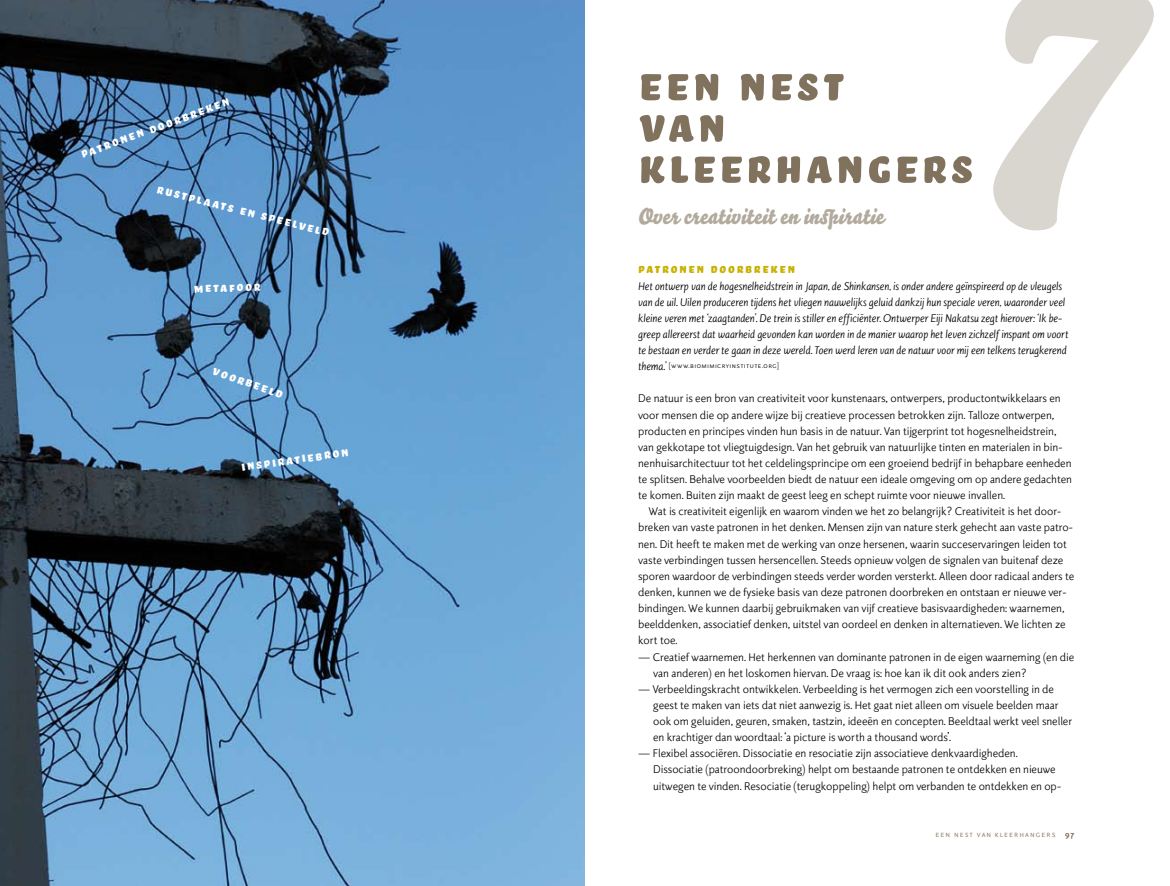
<style>
.page{position:relative;width:1170px;height:886px;background:#fff}
.page>*{position:absolute;margin:0;border:0;box-sizing:border-box;transform-origin:0 0}
.t1{font:375px "Bello Pro";color:#d9d5cf;scale:1.1 1}
.t2{font:48.75px/41.2px "Bello Pro";letter-spacing:.09em;color:#81725e;scale:1.1 1}
.t3{font:22.5px "Bello Pro";letter-spacing:-.03em;color:#b3aa9e}
.t4{font:13.12px "Bello Pro";color:#fff;scale:1.1 1}
.t5{font:13.12px "Bello Pro";letter-spacing:.145em;color:#c7b200;scale:1.1 1}
.t6{font:12.25px/16.1px "Ogentroost";letter-spacing:-.005em;color:#000}
.t7{font:italic 12.25px/16.1px "Ogentroost";color:#000}
.t8{font:8.62px "Ogentroost";letter-spacing:.12em;color:#81725e;scale:.96 1}
.t9{font:7.5px "Ogentroost";letter-spacing:.05em;color:#000}
.s1{font-style:italic;font-size:12.25px}
.s2{font-weight:800}
</style>
<div class="page">
<img style="left:0;top:0;width:585px;height:886px">
<p class="t4" style="left:78px;top:145px;width:144px;rotate:-20deg">Patronen doorbreken</p>
<p class="t4" style="left:159px;top:180px;width:162px;rotate:14deg">Rustplaats en speelveld</p>
<p class="t4" style="left:193px;top:279px;width:62px;rotate:-2deg">Metafoor</p>
<p class="t4" style="left:216px;top:360px;width:68px;rotate:20deg">Voorbeeld</p>
<p class="t4" style="left:240px;top:457px;width:100px;rotate:-8deg">Inspiratiebron</p>
<p class="t1" style="left:979px;top:-239px;width:141px">7</p>
<p class="t2" style="left:638px;top:61px;width:304px">Een nest<br>van kleerhangers</p>
<p class="t3" style="left:638px;top:200px;width:248px">Over creativiteit en inspiratie</p>
<p class="t5" style="left:638px;top:260px;width:144px">Patronen doorbreken</p>
<p class="t7" style="left:638px;top:278px;width:431px">Het ontwerp van de hogesnelheidstrein in Japan, de Shinkansen, is onder andere geïnspireerd op de vleugels van de uil. Uilen produceren tijdens het vliegen nauwelijks geluid dankzij hun speciale veren, waaronder veel kleine veren met ‘zaagtanden’. De trein is stiller en efficiënter. Ontwerper Eiji Nakatsu zegt hierover: ‘Ik be&shy;greep allereerst dat waarheid gevonden kan worden in de manier waarop het leven zichzelf inspant om voort te bestaan en verder te gaan in deze wereld. Toen werd leren van de natuur voor mij een telkens terugkerend</p>
<p class="t9" style="left:638px;top:362px;width:142px"><span class="s1">thema.’</span> [www.biomimicryinstitute.org]</p>
<p class="t6" style="left:638px;top:391px;width:424px">De natuur is een bron van creativiteit voor kunstenaars, ontwerpers, productontwikkelaars en</p>
<p class="t6" style="left:638px;top:407px;width:418px">voor mensen die op andere wijze bij creatieve processen betrokken zijn. Talloze ontwerpen,</p>
<p class="t6" style="left:638px;top:423px;width:420px">producten en principes vinden hun basis in de natuur. Van tijgerprint tot hogesnelheidstrein,</p>
<p class="t6" style="left:638px;top:439px;width:426px">van gekkotape tot vliegtuigdesign. Van het gebruik van natuurlijke tinten en materialen in bin-</p>
<p class="t6" style="left:638px;top:455px;width:435px">nenhuisarchitectuur tot het celdelingsprincipe om een groeiend bedrijf in behapbare eenheden</p>
<p class="t6" style="left:638px;top:471px;width:435px">te splitsen. Behalve voorbeelden biedt de natuur een ideale omgeving om op andere gedachten</p>
<p class="t6" style="left:638px;top:488px;width:368px">te komen. Buiten zijn maakt de geest leeg en schept ruimte voor nieuwe invallen.</p>
<p class="t6" style="left:648px;top:504px;width:414px">Wat is creativiteit eigenlijk en waarom vinden we het zo belangrijk? Creativiteit is het door-</p>
<p class="t6" style="left:638px;top:520px;width:436px">breken van vaste patronen in het denken. Mensen zijn van nature sterk gehecht aan vaste patro-</p>
<p class="t6" style="left:638px;top:536px;width:430px">nen. Dit heeft te maken met de werking van onze hersenen, waarin succeservaringen leiden tot</p>
<p class="t6" style="left:638px;top:552px;width:426px">vaste verbindingen tussen hersencellen. Steeds opnieuw volgen de signalen van buitenaf deze</p>
<p class="t6" style="left:638px;top:568px;width:437px">sporen waardoor de verbindingen steeds verder worden versterkt. Alleen door radicaal anders te</p>
<p class="t6" style="left:638px;top:584px;width:430px">denken, kunnen we de fysieke basis van deze patronen doorbreken en ontstaan er nieuwe ver-</p>
<p class="t6" style="left:638px;top:600px;width:428px">bindingen. We kunnen daarbij gebruikmaken van vijf creatieve basisvaardigheden: waarnemen,</p>
<p class="t6" style="left:638px;top:617px;width:429px">beelddenken, associatief denken, uitstel van oordeel en denken in alternatieven. We lichten ze</p>
<p class="t6" style="left:638px;top:633px;width:41px">kort toe.</p>
<p class="t6" style="left:653px;top:649px;width:422px;text-indent:-15px">— Creatief waarnemen. Het herkennen van dominante patronen in de eigen waarneming (en die van anderen) en het loskomen hiervan. De vraag is: hoe kan ik dit ook anders zien?</p>
<p class="t6" style="left:653px;top:681px;width:420px;text-indent:-15px">— Verbeeldingskracht ontwikkelen. Verbeelding is het vermogen zich een voorstelling in de geest te maken van iets dat niet aanwezig is. Het gaat niet alleen om visuele beelden maar ook om geluiden, geuren, smaken, tastzin, ideeën en concepten. Beeldtaal werkt veel sneller en krachtiger dan woordtaal: ‘a picture is worth a thousand words’.</p>
<p class="t6" style="left:653px;top:746px;width:410px;text-indent:-15px">— Flexibel associëren. Dissociatie en resociatie zijn associatieve denkvaardigheden.<br>Dissociatie (patroondoorbreking) helpt om bestaande patronen te ontdekken en nieuwe uitwegen te vinden. Resociatie (terugkoppeling) helpt om verbanden te ontdekken en op-</p>
<p class="t8" style="left:935px;top:830px;width:146px">een nest van kleerhangers <span class="s2">97</span></p>
</div>
